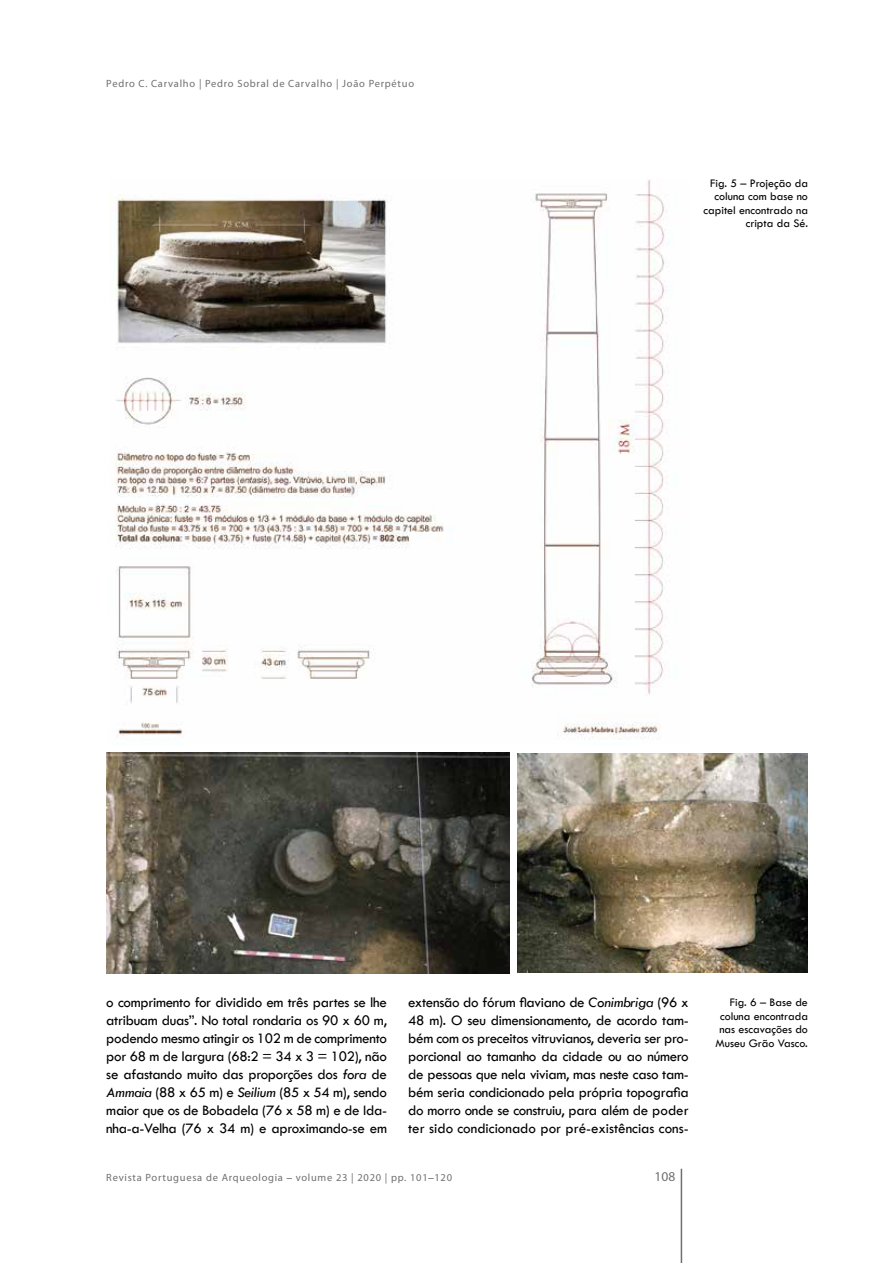
<style>
.page{position:relative;width:893px;height:1263px;background:#fff}
.page>*{position:absolute;margin:0;border:0;box-sizing:border-box;transform-origin:0 0}
.t1{font:15px/18px "Tw Cen";letter-spacing:-.02em;color:#000;text-align:justify}
.t2{font:13.5px "Myriad Pro";color:#706f6f}
.t3{font:12px/13.5px "Tw Cen";color:#000;text-align:right}
.t4{font:10.5px "Myriad Pro";letter-spacing:.07em;color:#706f6f}
.s1{font-style:italic}
.s2{font-family:"Tw Cen"}
</style>
<div class="page">
<hr style="left:681px;top:1169px;width:1px;height:94px;background:#706f6f">
<img style="left:115px;top:180px;width:552px;height:559px">
<img style="left:106px;top:752px;width:403px;height:221px">
<img style="left:517px;top:753px;width:291px;height:219px">
<p class="t4" style="left:106px;top:77px;width:309px">Pedro C. Carvalho | Pedro Sobral de Carvalho | João Perpétuo</p>
<p class="t3" style="left:704px;top:176px;width:106px">Fig. 5 – Projeção da coluna com base no capitel encontrado na cripta da Sé.</p>
<p class="t1" style="left:106px;top:993px;width:282px">o comprimento for dividido em três partes se lhe atribuam duas”. No total rondaria os 90 x 60 m, podendo mesmo atingir os 102 m de comprimento por 68 m de largura (68:2 = 34 x 3 = 102), não se afastando muito das proporções dos <span class="s1">fora</span> de <span class="s1">Ammaia</span> (88 x 65 m) e <span class="s1">Seilium</span> (85 x 54 m), sendo maior que os de Bobadela (76 x 58 m) e de Ida&shy;nha-a-Velha (76 x 34 m) e aproximando-se em</p>
<p class="t1" style="left:408px;top:993px;width:282px">extensão do fórum flaviano de <span class="s1">Conimbriga</span> (96 x 48 m). O seu dimensionamento, de acordo tam&shy;bém com os preceitos vitruvianos, deveria ser pro&shy;porcional ao tamanho da cidade ou ao número de pessoas que nela viviam, mas neste caso tam&shy;bém seria condicionado pela própria topografia do morro onde se construiu, para além de poder ter sido condicionado por pré-existências cons-</p>
<p class="t3" style="left:716px;top:996px;width:94px">Fig. 6 – Base de coluna encontrada nas escavações do<br>Museu Grão Vasco.</p>
<p class="t4" style="left:106px;top:1171px;width:347px">Revista Portuguesa de Arqueologia <span class="s2">–</span> volume 23 | 2020 | pp. 101<span class="s2">–</span>120</p>
<p class="t2" style="left:655px;top:1168px;width:22px">108</p>
</div>
